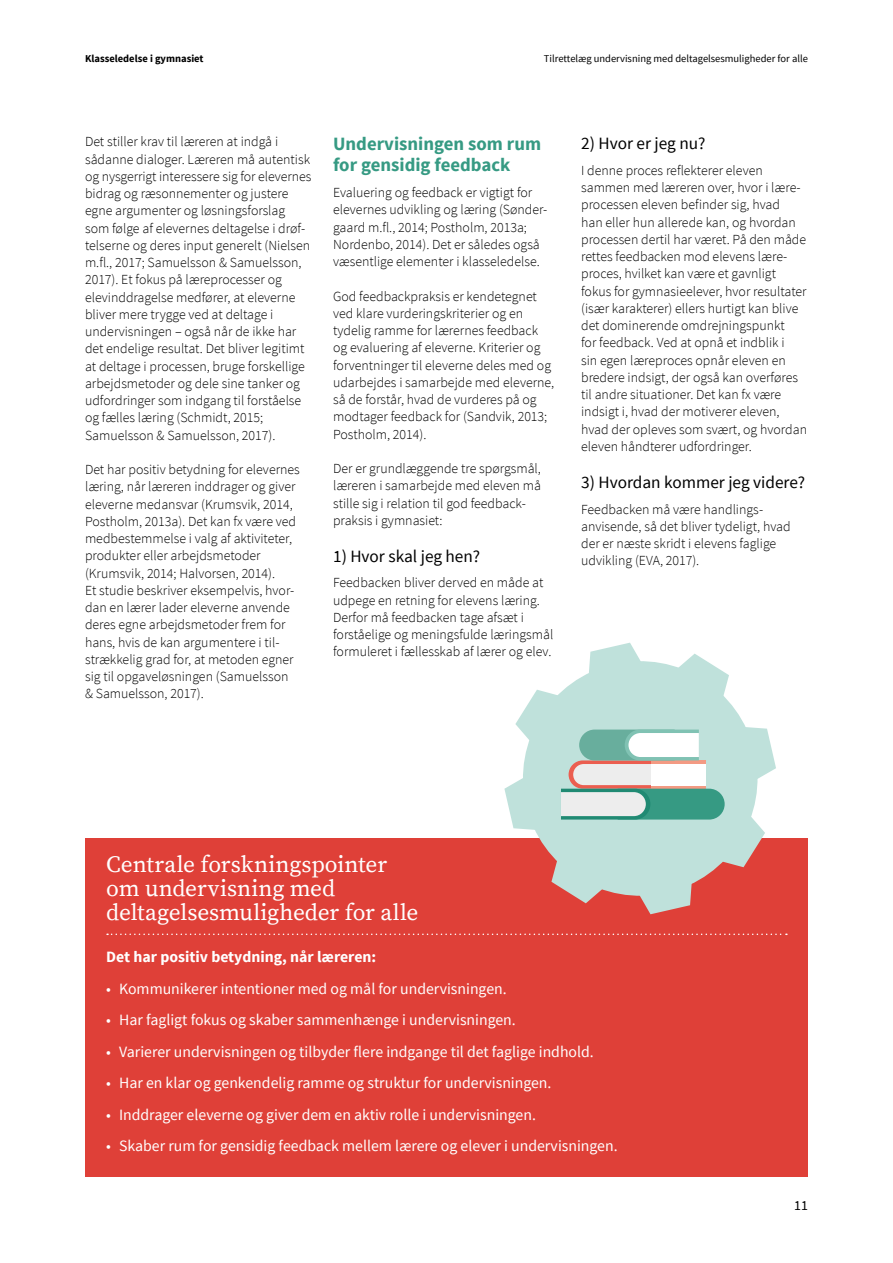
<style>
.page{position:relative;width:893px;height:1263px;background:#fff}
.page>*{position:absolute;margin:0;border:0;box-sizing:border-box;transform-origin:0 0}
.t1{font:23.25px/24px "Source Serif Pro";letter-spacing:-.005em;color:#fff}
._08_Mellemrubrik_sto{font:700 18.75px/21px "Source Sans Pro";color:#369a83}
._07_Mellemrubrik_lil{font:17.25px "Source Sans Pro";color:#000}
.t2{font:15.75px "Source Sans Pro";color:#fff}
.t3{font:700 15.75px "Source Sans Pro";color:#fff}
.t4{font:300 13.8px/17.2px "Source Sans Pro";color:#000}
.t5{font:13.8px "Source Sans Pro";color:#000}
.t6{font:10.5px "Source Sans Pro";color:#000}
.t7{font:700 10.5px "Source Sans Pro";color:#000}
</style>
<div class="page">
<div style="left:85px;top:838px;width:723px;height:338px;background:#df4038"></div>
<svg style="left:107px;top:933px;width:680px;height:2px"></svg>
<svg style="left:504px;top:643px;width:272px;height:271px"></svg>
<p class="t7" style="left:85px;top:51px;width:120px">Klasseledelse i gymnasiet</p>
<p class="t6" style="left:544px;top:52px;width:266px">Tilrettelæg undervisning med deltagelsesmuligheder for alle</p>
<p class="t4" style="left:85px;top:133px;width:228px">Det stiller krav til læreren at indgå i sådanne dialoger. Læreren må autentisk og nysgerrigt interessere sig for elevernes bidrag og ræsonnementer og justere egne argumenter og løsningsforslag som følge af elevernes deltagelse i drøf&shy;telserne og deres input generelt (Nielsen m.fl., 2017; Samuelsson &amp; Samuelsson, 2017). Et fokus på læreprocesser og elevinddragelse medfører, at eleverne bliver mere trygge ved at deltage i undervisningen – også når de ikke har det endelige resultat. Det bliver legitimt at deltage i processen, bruge forskellige arbejdsmetoder og dele sine tanker og udfordringer som indgang til forståelse og fælles læring (Schmidt, 2015; Samuelsson &amp; Samuelsson, 2017).</p>
<p class="t4" style="left:85px;top:461px;width:216px">Det har positiv betydning for elevernes læring, når læreren inddrager og giver eleverne medansvar (Krumsvik, 2014, Postholm, 2013a). Det kan fx være ved medbestemmelse i valg af aktiviteter, produkter eller arbejdsmetoder (Krumsvik, 2014; Halvorsen, 2014).<br>Et studie beskriver eksempelvis, hvor&shy;dan en lærer lader eleverne anvende deres egne arbejdsmetoder frem for hans, hvis de kan argumentere i til&shy;strækkelig grad for, at metoden egner sig til opgaveløsningen (Samuelsson &amp; Samuelsson, 2017).</p>
<p class="_08_Mellemrubrik_sto" style="left:333px;top:134px;width:209px">Undervisningen som rum for gensidig feedback</p>
<p class="t4" style="left:333px;top:184px;width:216px">Evaluering og feedback er vigtigt for elevernes udvikling og læring (Sønder&shy;gaard m.fl., 2014; Postholm, 2013a; Nordenbo, 2014). Det er således også væsentlige elementer i klasseledelse.</p>
<p class="t4" style="left:333px;top:287px;width:223px">God feedbackpraksis er kendetegnet ved klare vurderingskriterier og en tydelig ramme for lærernes feedback og evaluering af eleverne. Kriterier og forventninger til eleverne deles med og udarbejdes i samarbejde med eleverne, så de forstår, hvad de vurderes på og modtager feedback for (Sandvik, 2013; Postholm, 2014).</p>
<p class="t4" style="left:333px;top:460px;width:209px">Der er grundlæggende tre spørgsmål, læreren i samarbejde med eleven må stille sig i relation til god feedback&shy;praksis i gymnasiet:</p>
<p class="_07_Mellemrubrik_lil" style="left:333px;top:545px;width:149px">1) Hvor skal jeg hen?</p>
<p class="t4" style="left:333px;top:574px;width:222px">Feedbacken bliver derved en måde at udpege en retning for elevens læring.<br>Derfor må feedbacken tage afsæt i forståelige og meningsfulde læringsmål formuleret i fællesskab af lærer og elev.</p>
<p class="_07_Mellemrubrik_lil" style="left:581px;top:133px;width:126px">2) Hvor er jeg nu?</p>
<p class="t4" style="left:581px;top:162px;width:227px">I denne proces reflekterer eleven sammen med læreren over, hvor i lære&shy;processen eleven befinder sig, hvad<br>han eller hun allerede kan, og hvordan processen dertil har været. På den måde rettes feedbacken mod elevens lære&shy;proces, hvilket kan være et gavnligt fokus for gymnasieelever, hvor resultater (især karakterer) ellers hurtigt kan blive det dominerende omdrejningspunkt<br>for feedback. Ved at opnå et indblik i<br>sin egen læreproces opnår eleven en bredere indsigt, der også kan overføres til andre situationer. Det kan fx være indsigt i, hvad der motiverer eleven, hvad der opleves som svært, og hvordan eleven håndterer udfordringer.</p>
<p class="_07_Mellemrubrik_lil" style="left:581px;top:471px;width:226px">3) Hvordan kommer jeg videre?</p>
<p class="t4" style="left:581px;top:500px;width:211px">Feedbacken må være handlings&shy;anvisende, så det bliver tydeligt, hvad der er næste skridt i elevens faglige udvikling (EVA, 2017).</p>
<p class="t1" style="left:106px;top:853px;width:314px">Centrale forskningspointer om undervisning med deltagelsesmuligheder for alle</p>
<p class="t3" style="left:106px;top:947px;width:271px">Det har positiv betydning, når læreren:</p>
<p class="t2" style="left:106px;top:978px;width:402px">• Kommunikerer intentioner med og mål for undervisningen.</p>
<p class="t2" style="left:106px;top:1010px;width:411px">• Har fagligt fokus og skaber sammenhænge i undervisningen.</p>
<p class="t2" style="left:106px;top:1041px;width:489px">• Varierer undervisningen og tilbyder flere indgange til det faglige indhold.</p>
<p class="t2" style="left:106px;top:1073px;width:447px">• Har en klar og genkendelig ramme og struktur for undervisningen.</p>
<p class="t2" style="left:106px;top:1104px;width:431px">• Inddrager eleverne og giver dem en aktiv rolle i undervisningen.</p>
<p class="t2" style="left:106px;top:1136px;width:513px">• Skaber rum for gensidig feedback mellem lærere og elever i undervisningen.</p>
<p class="t5" style="left:794px;top:1196px;width:15px">11</p>
</div>
